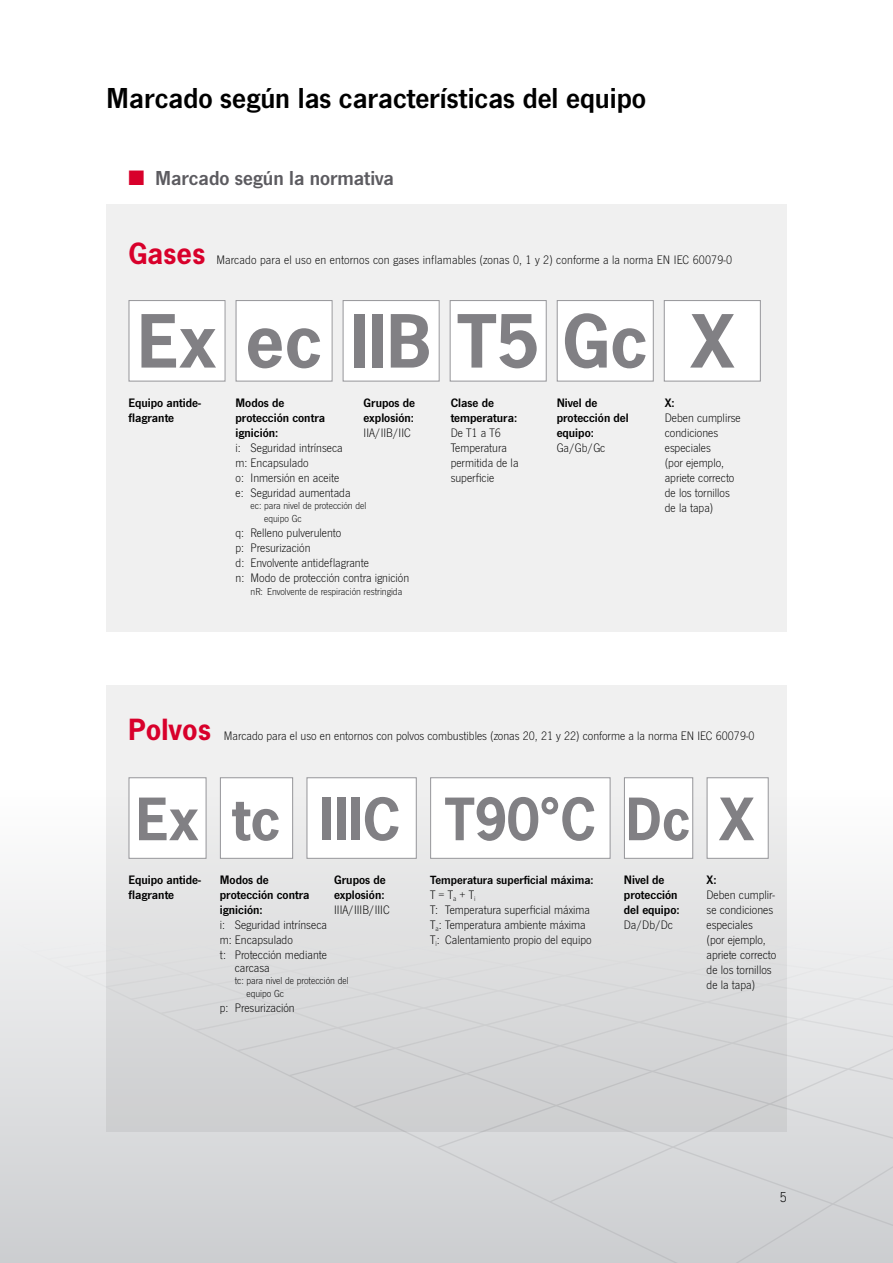
<style>
.page{position:relative;width:893px;height:1263px;background:#fff}
.page>*{position:absolute;margin:0;border:0;box-sizing:border-box;transform-origin:0 0}
.t1{font:700 68.7px "News Gothic Std";color:#818084}
.t2{font:700 54.75px "News Gothic Std";color:#818084}
.t3{font:30px "News Got Dem";color:#000}
.t4{font:21px "News Got Dem";color:#5c5b60}
.t5{font:300 15px "News Got";color:#000}
.t6{font:300 12.75px/15px "News Got";color:#000}
.t7{font:12.75px/15px "News Got Dem";color:#000}
.t8{font:12.3px "News Got Dem";color:#000}
.t9{font:300 10.5px/12.8px "News Got";color:#000}
.s1{color:#d8002b}
.s2{font-family:"News Gothic Std";font-weight:700;font-size:27.45px;color:#d8002b}
</style>
<div class="page">
<div style="left:0;top:790px;width:893px;height:473px;background:#f6f6f7"></div>
<svg style="left:0;top:964px;width:29px;height:299px"></svg>
<svg style="left:29px;top:1004px;width:680px;height:259px;background:#d0d2d4"></svg>
<svg style="left:63px;top:1004px;width:646px;height:207px;background:#d5d7d9"></svg>
<svg style="left:96px;top:1004px;width:340px;height:143px;background:#dadbdd"></svg>
<div style="left:19px;top:947px;width:87px;height:57px;background:#eaebec"></div>
<div style="left:436px;top:1132px;width:112px;height:17px;background:#d9dadc"></div>
<div style="left:548px;top:1132px;width:161px;height:71px;background:#d6d7d9"></div>
<svg style="left:709px;top:947px;width:184px;height:316px"></svg>
<div style="left:106px;top:204px;width:681px;height:427px;background:#f0f0f0"></div>
<div style="left:106px;top:686px;width:681px;height:446px;background:linear-gradient(to bottom,#f6f6f5,#cdced0)"></div>
<div style="left:128px;top:777px;width:79px;height:82px;background:#fff;border:1px solid #98989c"></div>
<div style="left:220px;top:777px;width:73px;height:82px;background:#fff;border:1px solid #98989c"></div>
<div style="left:624px;top:777px;width:69px;height:82px;background:#fff;border:1px solid #98989c"></div>
<div style="left:306px;top:777px;width:111px;height:82px;background:#fff;border:1px solid #98989c"></div>
<div style="left:430px;top:777px;width:181px;height:82px;background:#fff;border:1px solid #98989c"></div>
<div style="left:707px;top:777px;width:62px;height:82px;background:#fff;border:1px solid #98989c"></div>
<div style="left:129px;top:301px;width:96px;height:80px;background:#fff"></div>
<div style="left:128px;top:300px;width:98px;height:82px;border:1px solid #98989c"></div>
<div style="left:236px;top:301px;width:96px;height:80px;background:#fff"></div>
<div style="left:236px;top:300px;width:97px;height:82px;border:1px solid #98989c"></div>
<div style="left:343px;top:301px;width:96px;height:80px;background:#fff"></div>
<div style="left:343px;top:300px;width:97px;height:82px;border:1px solid #98989c"></div>
<div style="left:450px;top:301px;width:96px;height:80px;background:#fff"></div>
<div style="left:450px;top:300px;width:97px;height:82px;border:1px solid #98989c"></div>
<div style="left:557px;top:301px;width:96px;height:80px;background:#fff"></div>
<div style="left:557px;top:300px;width:97px;height:82px;border:1px solid #98989c"></div>
<div style="left:664px;top:301px;width:96px;height:80px;background:#fff"></div>
<div style="left:664px;top:300px;width:97px;height:82px;border:1px solid #98989c"></div>
<h3 class="t3" style="left:106px;top:80px;width:541px">Marcado según las características del equipo</h3>
<h3 class="t4" style="left:129px;top:166px;width:267px"><span class="s1">■</span> Marcado según la normativa</h3>
<p class="t6" style="left:128px;top:252px;width:605px"><span class="s2">Gases</span> Marcado para el uso en entornos con gases inflamables (zonas 0, 1 y 2) conforme a la norma EN IEC 60079-0</p>
<h1 class="t1" style="left:138px;top:296px;width:598px">Ex ec IIB T5 Gc X</h1>
<p class="t7" style="left:364px;top:395px;width:53px">Grupos de explosión:</p>
<p class="t6" style="left:364px;top:425px;width:49px">IIA/IIB/IIC</p>
<p class="t7" style="left:128px;top:395px;width:74px">Equipo antide&shy;flagrante</p>
<p class="t7" style="left:236px;top:395px;width:91px">Modos de protección contra ignición:</p>
<p class="t6" style="left:236px;top:440px;width:116px">i: Seguridad intrínseca m: Encapsulado<br>o: Inmersión en aceite e: Seguridad aumentada</p>
<p class="t9" style="left:264px;top:500px;width:104px;text-indent:-14px">ec: para nivel de protección del equipo Gc</p>
<p class="t6" style="left:236px;top:526px;width:175px">q: Relleno pulverulento<br>p: Presurización<br>d: Envolvente antideflagrante<br>n: Modo de protección contra ignición</p>
<p class="t9" style="left:251px;top:585px;width:153px">nR: Envolvente de respiración restringida</p>
<p class="t7" style="left:451px;top:395px;width:68px">Clase de temperatura:</p>
<p class="t6" style="left:451px;top:425px;width:69px">De T1 a T6<br>Temperatura permitida de la superficie</p>
<p class="t7" style="left:557px;top:395px;width:74px">Nivel de protección del equipo:</p>
<p class="t6" style="left:557px;top:440px;width:50px">Ga/Gb/Gc</p>
<p class="t7" style="left:665px;top:395px;width:11px">X:</p>
<p class="t6" style="left:665px;top:410px;width:78px">Deben cumplirse condiciones especiales<br>(por ejemplo, apriete correcto de los tornillos de la tapa)</p>
<p class="t6" style="left:128px;top:728px;width:627px"><span class="s2">Polvos</span> Marcado para el uso en entornos con polvos combustibles (zonas 20, 21 y 22) conforme a la norma EN IEC 60079-0</p>
<h2 class="t2" style="left:136px;top:783px;width:620px">Ex tc IIIC T90°C Dc X</h2>
<p class="t7" style="left:334px;top:872px;width:53px">Grupos de explosión:</p>
<p class="t6" style="left:334px;top:902px;width:57px">IIIA/IIIB/IIIC</p>
<p class="t7" style="left:128px;top:872px;width:74px">Equipo antide&shy;flagrante</p>
<p class="t7" style="left:220px;top:872px;width:91px">Modos de protección contra ignición:</p>
<p class="t6" style="left:220px;top:917px;width:109px">i: Seguridad intrínseca m: Encapsulado<br>t: Protección mediante</p>
<p class="t6" style="left:235px;top:960px;width:36px">carcasa</p>
<p class="t9" style="left:247px;top:975px;width:104px;text-indent:-12px">tc: para nivel de protección del equipo Gc</p>
<p class="t6" style="left:220px;top:1001px;width:76px">p: Presurización</p>
<p class="t8" style="left:430px;top:872px;width:165px">Temperatura superficial máxima:</p>
<p class="t6" style="left:430px;top:887px;width:163px">T = T<sub>a</sub> + T<sub>i<br></sub>T: Temperatura superficial máxima<br>T<sub>a</sub>: Temperatura ambiente máxima<br>T<sub>i</sub>: Calentamiento propio del equipo</p>
<p class="t7" style="left:624px;top:872px;width:57px">Nivel de protección del equipo:</p>
<p class="t6" style="left:624px;top:917px;width:51px">Da/Db/Dc</p>
<p class="t7" style="left:707px;top:872px;width:11px">X:</p>
<p class="t6" style="left:707px;top:887px;width:71px">Deben cumplir&shy;se condiciones especiales<br>(por ejemplo, apriete correcto de los tornillos de la tapa)</p>
<p class="t5" style="left:780px;top:1189px;width:9px">5</p>
</div>
